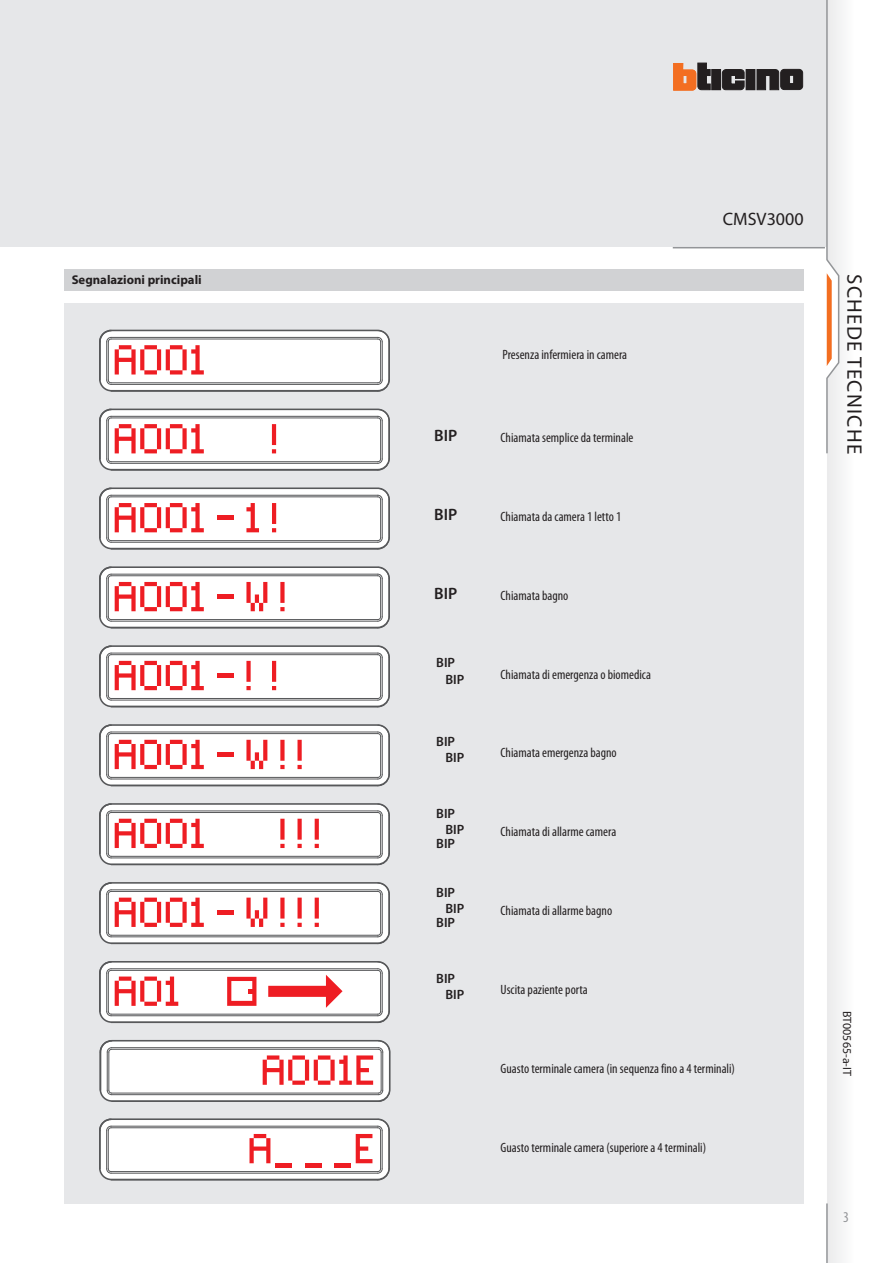
<style>
.page{position:relative;width:893px;height:1263px;background:#fff}
.page>*{position:absolute;margin:0;border:0;box-sizing:border-box;transform-origin:0 0}
.t1{font:67.05px/78.9px "Angie Atore";color:#ee1d23}
.t2{font:21px "Myriad Pro";letter-spacing:.06em;color:#231f20}
.t3{font:18px "Myriad Pro";color:#231f20}
.t4{font:600 16.5px "Myriad Pro";color:#231f20}
.t5{font:condensed 15px "Myriad Pro";color:#939598}
.t6{font:condensed 13.5px "Myriad Pro";color:#231f20}
.t7{font:600 13.5px/16.2px "Myriad Pro";color:#231f20}
.t8{font:700 12.75px "Myriad Pro";color:#231f20}
.t9{font:12px "Myriad Pro";color:#231f20}
.s1{color:#fff}
</style>
<div class="page">
<div style="left:0;top:0;width:826px;height:247px;background:#e6e7e9"></div>
<hr style="left:673px;top:247px;width:152px;height:1px;background:#939598">
<div style="left:712px;top:70px;width:9px;height:20px;background:#231f20"></div>
<div style="left:746px;top:70px;width:9px;height:20px;background:#231f20"></div>
<svg style="left:757px;top:69px;width:46px;height:21px"></svg>
<svg style="left:673px;top:63px;width:37px;height:27px"></svg>
<svg style="left:722px;top:69px;width:22px;height:21px"></svg>
<svg style="left:826px;top:0;width:16px;height:1263px"></svg>
<div style="left:64px;top:303px;width:740px;height:900px;background:#e6e7e9"></div>
<div style="left:64px;top:269px;width:740px;height:22px;background:#d1d2d4"></div>
<svg style="left:99px;top:329px;width:291px;height:63px;background:#e7e8e8"></svg>
<svg style="left:99px;top:408px;width:291px;height:63px;background:#e7e8e8"></svg>
<svg style="left:99px;top:487px;width:291px;height:63px;background:#e7e8e8"></svg>
<svg style="left:99px;top:566px;width:291px;height:63px;background:#e7e8e8"></svg>
<svg style="left:99px;top:645px;width:291px;height:63px;background:#e7e8e8"></svg>
<svg style="left:99px;top:724px;width:291px;height:63px;background:#e7e8e8"></svg>
<svg style="left:99px;top:803px;width:291px;height:63px;background:#e8e8e8"></svg>
<svg style="left:99px;top:882px;width:291px;height:63px;background:#e8e8e8"></svg>
<svg style="left:99px;top:961px;width:291px;height:63px;background:#e6d7d8"></svg>
<svg style="left:99px;top:1040px;width:292px;height:62px;background:#e8e8e9"></svg>
<svg style="left:99px;top:1118px;width:291px;height:63px;background:#e7e8e8"></svg>
<p class="t8" style="left:72px;top:272px;width:132px">Segnalazioni principali</p>
<h1 class="t1" style="left:115px;top:318px;width:210px">A001<br>A001 <span class="s1">- 1</span> !<br>A001 - 1 !<br>A001 - W !<br>A001 - ! !<br>A001 - W ! !<br>A001 <span class="s1">- W</span>! ! !<br>A001 - W ! ! !<br>A01</h1>
<h1 class="t1" style="left:249px;top:1029px;width:130px;line-height:78.4px">A001E<br>A_ _ _E</h1>
<h3 class="t3" style="left:723px;top:208px;width:82px">CMSV3000</h3>
<p class="t4" style="left:434px;top:425px;width:25px">BIP</p>
<p class="t4" style="left:434px;top:504px;width:25px">BIP</p>
<p class="t4" style="left:434px;top:583px;width:25px">BIP</p>
<p class="t7" style="left:445px;top:654px;width:20px;text-indent:-9px">BIP<br>BIP</p>
<p class="t7" style="left:445px;top:733px;width:20px;text-indent:-9px">BIP<br>BIP</p>
<p class="t7" style="left:445px;top:805px;width:20px;text-indent:-9px">BIP<br>BIP</p>
<p class="t7" style="left:436px;top:835px;width:20px">BIP</p>
<p class="t7" style="left:445px;top:884px;width:20px;text-indent:-9px">BIP<br>BIP</p>
<p class="t7" style="left:436px;top:914px;width:20px">BIP</p>
<p class="t7" style="left:445px;top:970px;width:20px;text-indent:-9px">BIP<br>BIP</p>
<p class="t6" style="left:502px;top:346px;width:126px">Presenza infermiera in camera</p>
<p class="t6" style="left:501px;top:429px;width:134px">Chiamata semplice da terminale</p>
<p class="t6" style="left:501px;top:508px;width:122px">Chiamata da camera 1 letto 1</p>
<p class="t6" style="left:501px;top:587px;width:69px">Chiamata bagno</p>
<p class="t6" style="left:501px;top:666px;width:152px">Chiamata di emergenza o biomedica</p>
<p class="t6" style="left:501px;top:745px;width:118px">Chiamata emergenza bagno</p>
<p class="t6" style="left:501px;top:824px;width:117px">Chiamata di allarme camera</p>
<p class="t6" style="left:501px;top:903px;width:113px">Chiamata di allarme bagno</p>
<p class="t6" style="left:501px;top:981px;width:89px">Uscita paziente porta</p>
<p class="t6" style="left:501px;top:1060px;width:236px">Guasto terminale camera (in sequenza fino a 4 terminali)</p>
<p class="t6" style="left:501px;top:1139px;width:207px">Guasto terminale camera (superiore a 4 terminali)</p>
<h2 class="t2" style="left:867px;top:274px;width:181px;rotate:90deg">SCHEDE TECNICHE</h2>
<p class="t9" style="left:854px;top:1011px;width:67px;rotate:90deg">BT00565-a-IT</p>
<p class="t5" style="left:843px;top:1208px;width:7px">3</p>
</div>
